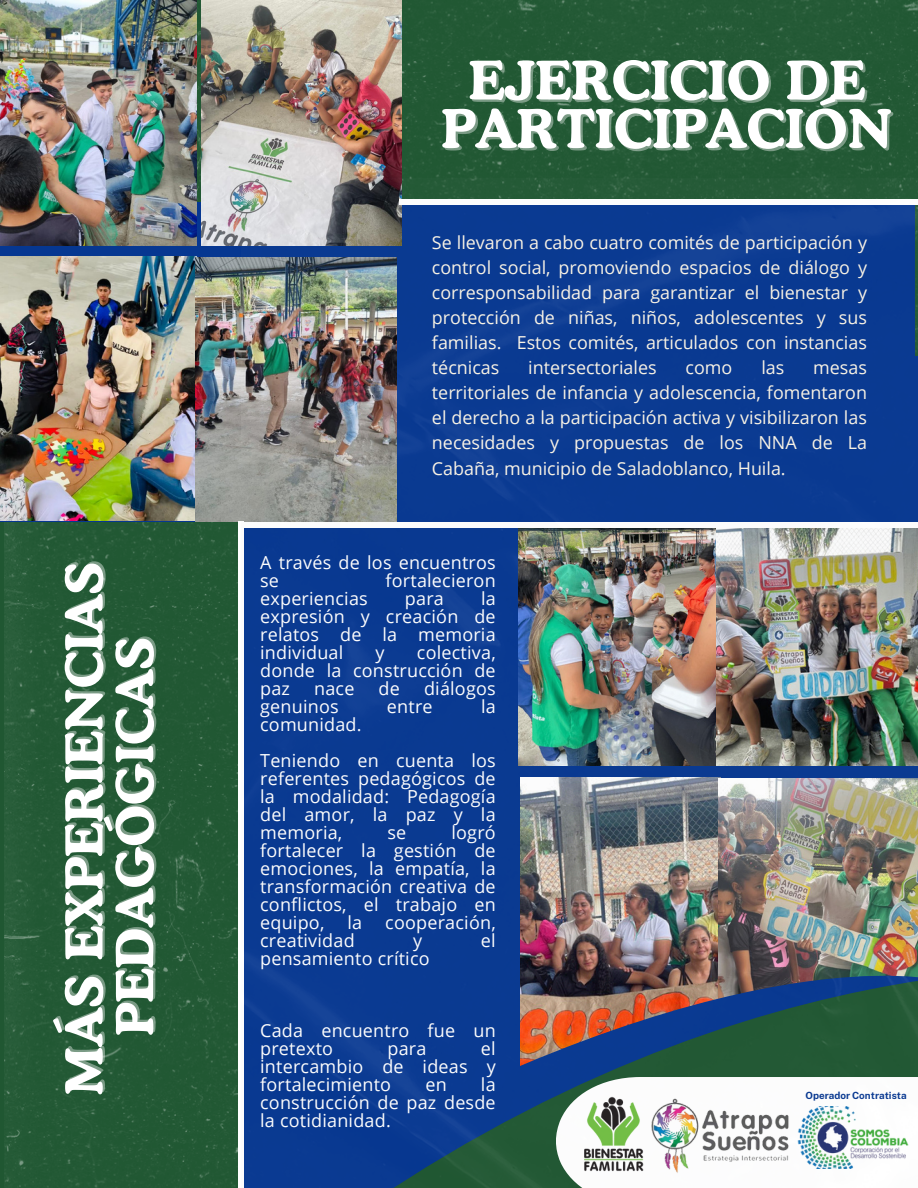
<style>
.page{position:relative;width:918px;height:1188px;background:#fff}
.page>*{position:absolute;margin:0;border:0;box-sizing:border-box;transform-origin:0 0}
.t1{font:700 53.25px "Cooper BT";color:#fff}
.t2{font:700 51px "Cooper BT";color:#fff}
.t3{font:18px/18px "Open Sans";letter-spacing:.01em;color:#fff;text-align:justify}
.t4{font:17.85px/25px "Open Sans";color:#faf4e6;text-align:justify}
.t5{font:700 9.9px "Public Sans";color:#063791}
</style>
<div class="page">
<img style="left:4px;top:1px;width:914px;height:913px">
<img style="left:0;top:0;width:196px;height:245px">
<img style="left:201px;top:0;width:200px;height:245px">
<img style="left:0;top:257px;width:241px;height:264px">
<div style="left:0;top:914px;width:238px;height:274px;background:#235935"></div>
<div style="left:239px;top:522px;width:5px;height:666px;background:#fff"></div>
<img style="left:241px;top:178px;width:677px;height:1010px">
<p class="t2" style="left:52px;top:1096px;width:535px;rotate:-90deg">MÁS EXPERIENCIAS</p>
<p class="t2" style="left:103px;top:1036px;width:400px;rotate:-90deg">PEDAGÓGICAS</p>
<p class="t1" style="left:469px;top:47px;width:398px">EJERCICIO DE</p>
<p class="t1" style="left:441px;top:96px;width:453px">PARTICIPACIÓN</p>
<h1 class="t4" style="left:432px;top:229px;width:437px">Se llevaron a cabo cuatro comités de participación y control social, promoviendo espacios de diálogo y corresponsabilidad para garantizar el bienestar y protección de niñas, niños, adolescentes y sus familias. Estos comités, articulados con instancias técnicas</h1>
<h1 class="t4" style="left:528px;top:355px;width:130px">intersectoriales</h1>
<h1 class="t4" style="left:686px;top:355px;width:48px">como</h1>
<h1 class="t4" style="left:761px;top:355px;width:25px">las</h1>
<h1 class="t4" style="left:432px;top:355px;width:437px;text-indent:381px">mesas territoriales de infancia y adolescencia, fomentaron el derecho a la participación activa y visibilizaron las necesidades y propuestas de los NNA de La Cabaña, municipio de Saladoblanco, Huila.</h1>
<p class="t3" style="left:260px;top:553px;width:237px">A través de los encuentros se</p>
<p class="t3" style="left:386px;top:571px;width:112px">fortalecieron</p>
<p class="t3" style="left:260px;top:589px;width:237px;text-indent:221px">la expresión y creación de relatos de la memoria individual</p>
<p class="t3" style="left:260px;top:589px;width:109px">experiencias</p>
<p class="t3" style="left:405px;top:589px;width:40px">para</p>
<p class="t3" style="left:260px;top:643px;width:237px;text-indent:157px">colectiva, donde la construcción de paz</p>
<p class="t3" style="left:376px;top:643px;width:11px">y</p>
<p class="t3" style="left:314px;top:679px;width:42px">nace</p>
<p class="t3" style="left:379px;top:679px;width:23px">de</p>
<p class="t3" style="left:424px;top:679px;width:73px">diálogos</p>
<p class="t3" style="left:260px;top:697px;width:80px">genuinos</p>
<p class="t3" style="left:387px;top:697px;width:47px">entre</p>
<p class="t3" style="left:481px;top:697px;width:16px">la</p>
<p class="t3" style="left:260px;top:715px;width:103px">comunidad.</p>
<h2 class="t3" style="left:260px;top:751px;width:237px">Teniendo en cuenta los referentes pedagógicos de la modalidad: Pedagogía del amor, la paz y la memoria,</h2>
<h2 class="t3" style="left:260px;top:823px;width:237px;text-indent:191px">logró fortalecer la gestión de emociones, la empatía, la transformación creativa de conflictos, el trabajo en equipo,</h2>
<h2 class="t3" style="left:387px;top:823px;width:20px">se</h2>
<h2 class="t3" style="left:348px;top:913px;width:16px">la</h2>
<h2 class="t3" style="left:385px;top:913px;width:112px">cooperación,</h2>
<h2 class="t3" style="left:260px;top:931px;width:96px">creatividad</h2>
<h2 class="t3" style="left:413px;top:931px;width:11px">y</h2>
<h2 class="t3" style="left:481px;top:931px;width:16px">el</h2>
<h2 class="t3" style="left:260px;top:949px;width:171px">pensamiento crítico</h2>
<h2 class="t3" style="left:260px;top:1021px;width:237px">Cada encuentro fue un pretexto</h2>
<h2 class="t3" style="left:260px;top:1039px;width:237px;text-indent:221px">el intercambio de ideas y fortalecimiento</h2>
<h2 class="t3" style="left:388px;top:1039px;width:40px">para</h2>
<h2 class="t3" style="left:260px;top:1075px;width:237px;text-indent:221px">la construcción de paz desde la cotidianidad.</h2>
<h2 class="t3" style="left:425px;top:1075px;width:23px">en</h2>
<h1 class="t5" style="left:806px;top:1090px;width:103px">Operador Contratista</h1>
</div>
